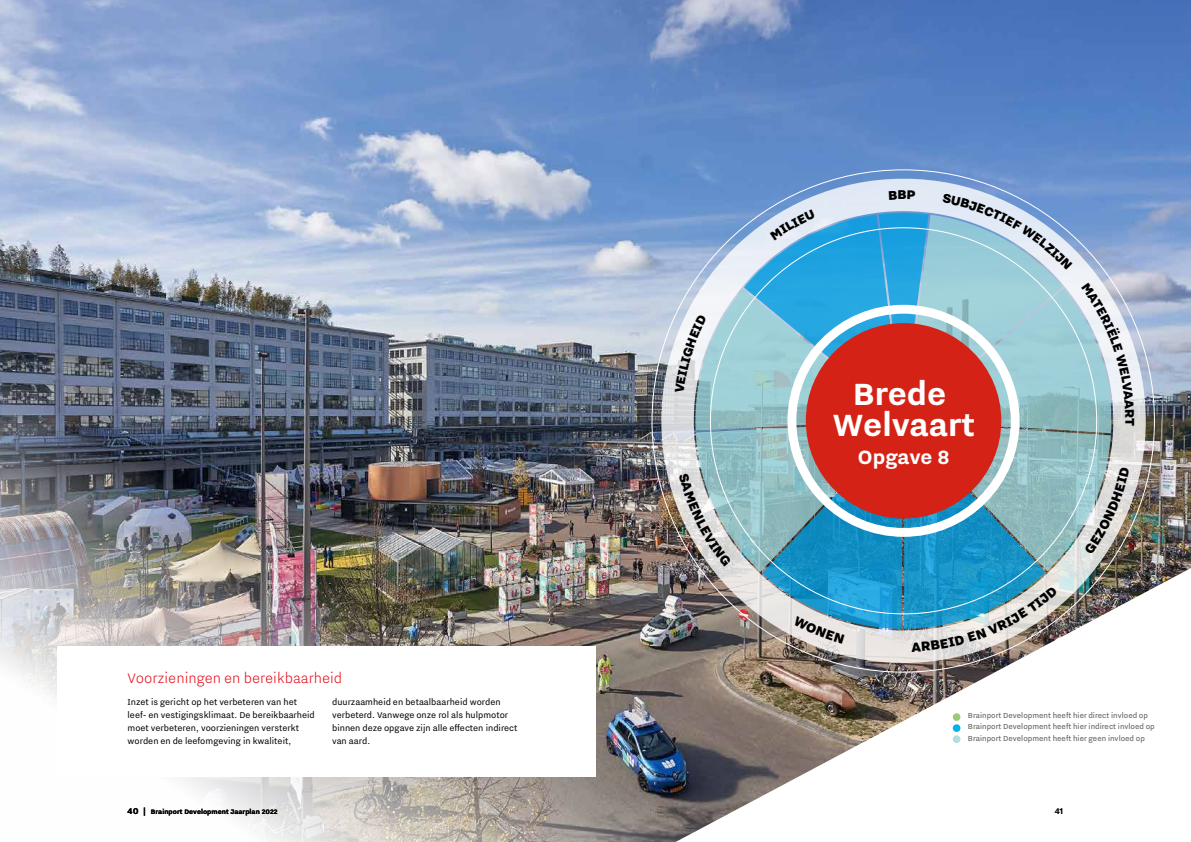
<style>
.page{position:relative;width:1191px;height:842px;background:#fff}
.page>*{position:absolute;margin:0;border:0;box-sizing:border-box;transform-origin:0 0}
.t1{font:700 37.9px/30.8px "Nitti Eindhoven";color:#fff;text-align:center}
.t2{font:700 23.7px "Nitti Eindhoven";color:#fff}
.t3{font:300 17px "Nitti Eindhoven";color:#e30613}
.t4{font:900 15.7px "Nitti Eindhoven";color:#000}
.t5{font:10.4px/13px "Nitti Eindhoven";color:#000}
.t6{font:700 10.4px "Nitti Eindhoven";color:#000}
.t7{font:9px/11.1px "Nitti Eindhoven";color:#575756}
.t8{font:700 8px "Nitti Eindhoven";color:#000}
.s1{font-size:10.4px}
</style>
<div class="page">
<img style="left:0;top:0;width:1191px;height:842px">
<div style="left:57px;top:646px;width:538px;height:131px;background:#fff"></div>
<svg style="left:675px;top:568px;width:516px;height:274px"></svg>
<img style="left:661px;top:179px;width:484px;height:484px">
<div style="left:952px;top:713px;width:8px;height:8px;background:#9dc975;border-radius:50%"></div>
<div style="left:952px;top:724px;width:8px;height:8px;background:#00b1eb;border-radius:50%"></div>
<div style="left:952px;top:735px;width:8px;height:8px;background:#b1dde1;border-radius:50%"></div>
<img style="left:674px;top:190px;width:460px;height:462px">
<h3 class="t3" style="left:128px;top:669px;width:216px">Voorzieningen en bereikbaarheid</h3>
<p class="t5" style="left:128px;top:696px;width:189px">Inzet is gericht op het verbeteren van het leef- en vestigingsklimaat. De bereikbaarheid moet verbeteren, voorzieningen versterkt worden en de leefomgeving in kwaliteit,</p>
<p class="t5" style="left:332px;top:696px;width:187px">duurzaamheid en betaalbaarheid worden verbeterd. Vanwege onze rol als hulpmotor binnen deze opgave zijn alle effecten indirect van aard.</p>
<p class="t8" style="left:128px;top:807px;width:152px"><span class="s1">40 |</span> Brainport Development Jaarplan 2022</p>
<h3 class="t4" style="left:897px;top:186px;width:11px">B</h3>
<h1 class="t1" style="left:832px;top:378px;width:144px">Brede<br>Welvaart</h1>
<h2 class="t2" style="left:857px;top:444px;width:94px">Opgave 8</h2>
<h3 class="t4" style="left:1139px;top:417px;width:10px;rotate:90deg">T</h3>
<p class="t7" style="left:967px;top:710px;width:188px">Brainport Development heeft hier direct invloed op<br>Brainport Development heeft hier indirect invloed op<br>Brainport Development heeft hier geen invloed op</p>
<p class="t6" style="left:1054px;top:805px;width:10px">41</p>
</div>
